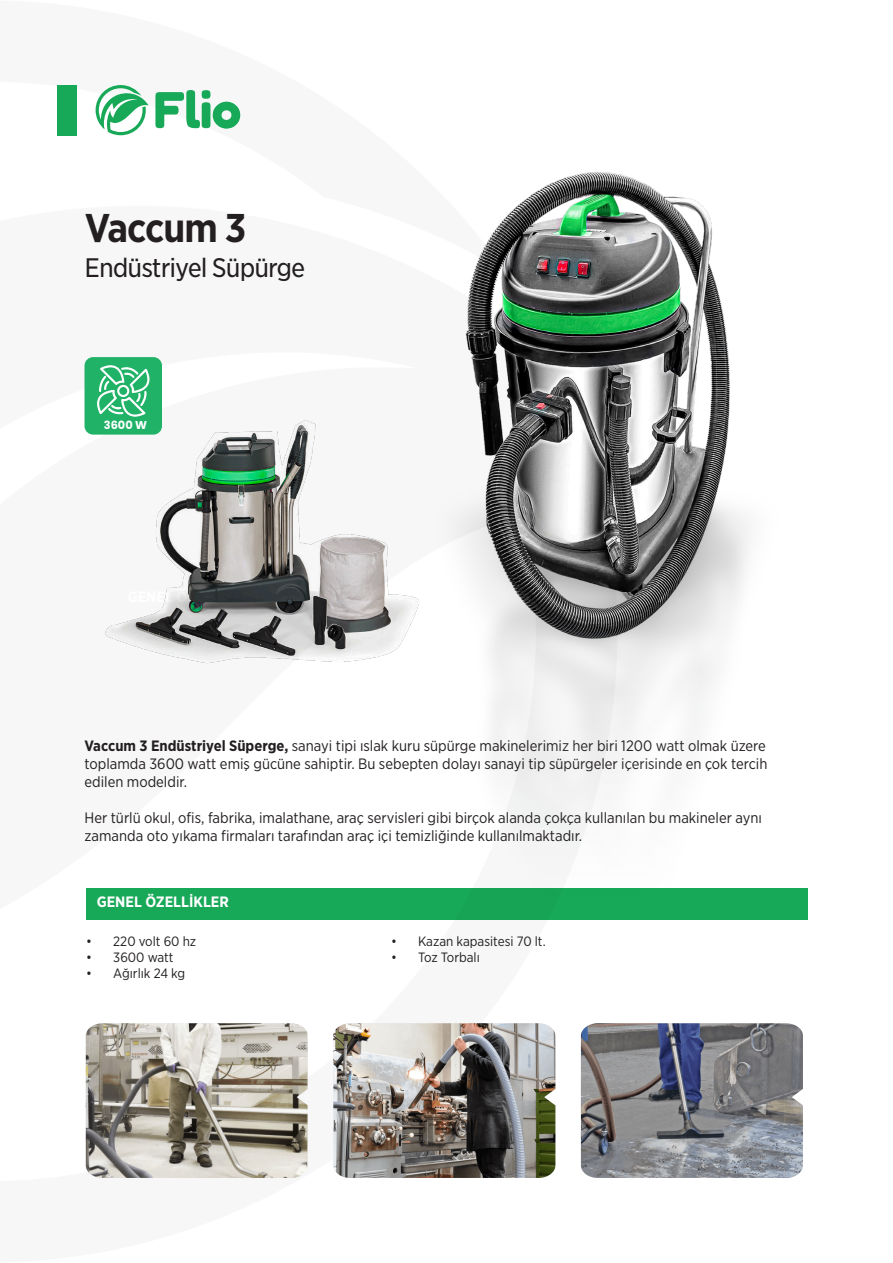
<style>
.page{position:relative;width:893px;height:1263px;background:#fff}
.page>*{position:absolute;margin:0;border:0;box-sizing:border-box;transform-origin:0 0}
.t1{font:700 38.55px "Gotham Narr S Sm";letter-spacing:-.04em;color:#231f20}
.t2{font:25.65px "Gotham Narr S Sm";letter-spacing:-.04em;color:#231f20}
.t3{font:15px/18px "Gotham Narrow";color:#231f20;text-align:justify}
.t4{font:700 15px "Gotham Narrow";color:#fff}
.t5{font:13.5px "Gotham Narrow";color:#231f20}
.t6{font:700 11.4px "Poppins";color:#fff}
.s1{font-weight:700}
</style>
<div class="page">
<div style="left:57px;top:85px;width:20px;height:50px;background:#18a958"></div>
<svg style="left:96px;top:85px;width:53px;height:50px"></svg>
<svg style="left:155px;top:90px;width:85px;height:39px"></svg>
<div style="left:86px;top:888px;width:721px;height:32px;background:#18a958"></div>
<img style="left:84px;top:357px;width:207px;height:307px">
<img style="left:86px;top:1023px;width:222px;height:155px">
<img style="left:333px;top:1023px;width:222px;height:155px">
<img style="left:581px;top:1023px;width:222px;height:155px">
<div style="left:85px;top:357px;width:77px;height:78px;background:#20b266;border-radius:9px"></div>
<svg style="left:97px;top:365px;width:52px;height:52px"></svg>
<img style="left:291px;top:172px;width:459px;height:688px">
<p class="t1" style="left:85px;top:202px;width:164px">Vaccum 3</p>
<p class="t2" style="left:85px;top:251px;width:222px">Endüstriyel Süpürge</p>
<p class="t6" style="left:104px;top:418px;width:45px">3600 W</p>
<p class="t3" style="left:85px;top:737px;width:684px"><span class="s1">Vaccum 3 Endüstriyel Süperge,</span> sanayi tipi ıslak kuru süpürge makinelerimiz her biri 1200 watt olmak üzere toplamda 3600 watt emiş gücüne sahiptir. Bu sebepten dolayı sanayi tip süpürgeler içerisinde en çok tercih edilen modeldir.</p>
<p class="t3" style="left:85px;top:809px;width:679px">Her türlü okul, ofis, fabrika, imalathane, araç servisleri gibi birçok alanda çokça kullanılan bu makineler aynı zamanda oto yıkama firmaları tarafından araç içi temizliğinde kullanılmaktadır.</p>
<p class="t4" style="left:97px;top:892px;width:134px">GENEL ÖZELLİKLER</p>
<p class="t5" style="left:86px;top:932px;width:111px">• 220 volt 60 hz</p>
<p class="t5" style="left:86px;top:949px;width:89px">• 3600 watt</p>
<p class="t5" style="left:86px;top:965px;width:101px">• Ağırlık 24 kg</p>
<p class="t5" style="left:391px;top:932px;width:156px">• Kazan kapasitesi 70 lt.</p>
<p class="t5" style="left:391px;top:949px;width:90px">• Toz Torbalı</p>
</div>
